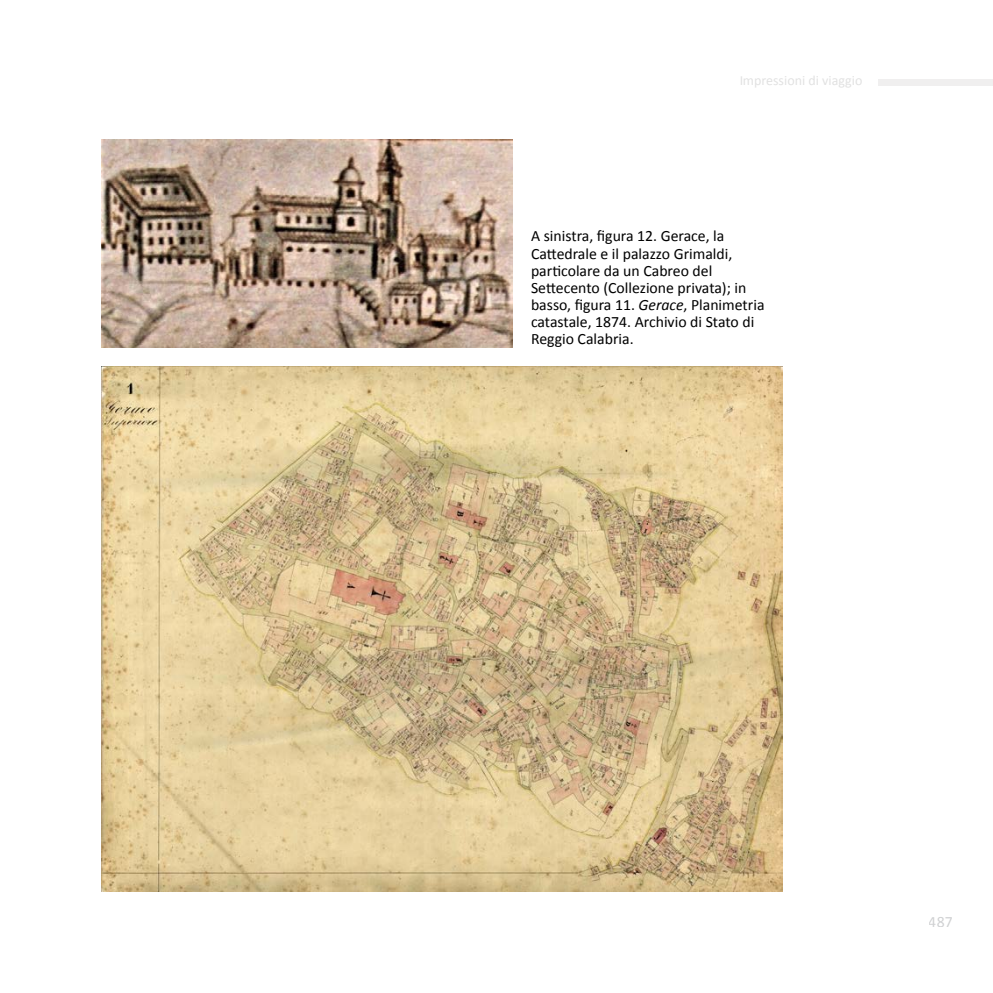
<style>
.page{position:relative;width:993px;height:993px;background:#fff}
.page>*{position:absolute;margin:0;border:0;box-sizing:border-box;transform-origin:0 0}
.t1{font:15.75px/17.2px "Calibri";color:#000}
.t2{font:15.75px "Calibri";color:#a9abae}
.t3{font:14px "Calibri";color:#c9c9c9}
.s1{font-style:italic}
</style>
<div class="page">
<div style="left:878px;top:79px;width:114px;height:6px;background:#f0efef"></div>
<img style="left:102px;top:366px;width:680px;height:524px">
<img style="left:102px;top:139px;width:411px;height:209px">
<p class="t3" style="left:739px;top:71px;width:124px">Impressioni di viaggio</p>
<p class="t1" style="left:531px;top:227px;width:235px">A sinistra, figura 12. Gerace, la<br>Cattedrale e il palazzo Grimaldi, particolare da un Cabreo del<br>Settecento (Collezione privata); in basso, figura 11. <span class="s1">Gerace</span>, Planimetria catastale, 1874. Archivio di Stato di<br>Reggio Calabria.</p>
<p class="t2" style="left:928px;top:910px;width:25px">487</p>
</div>
